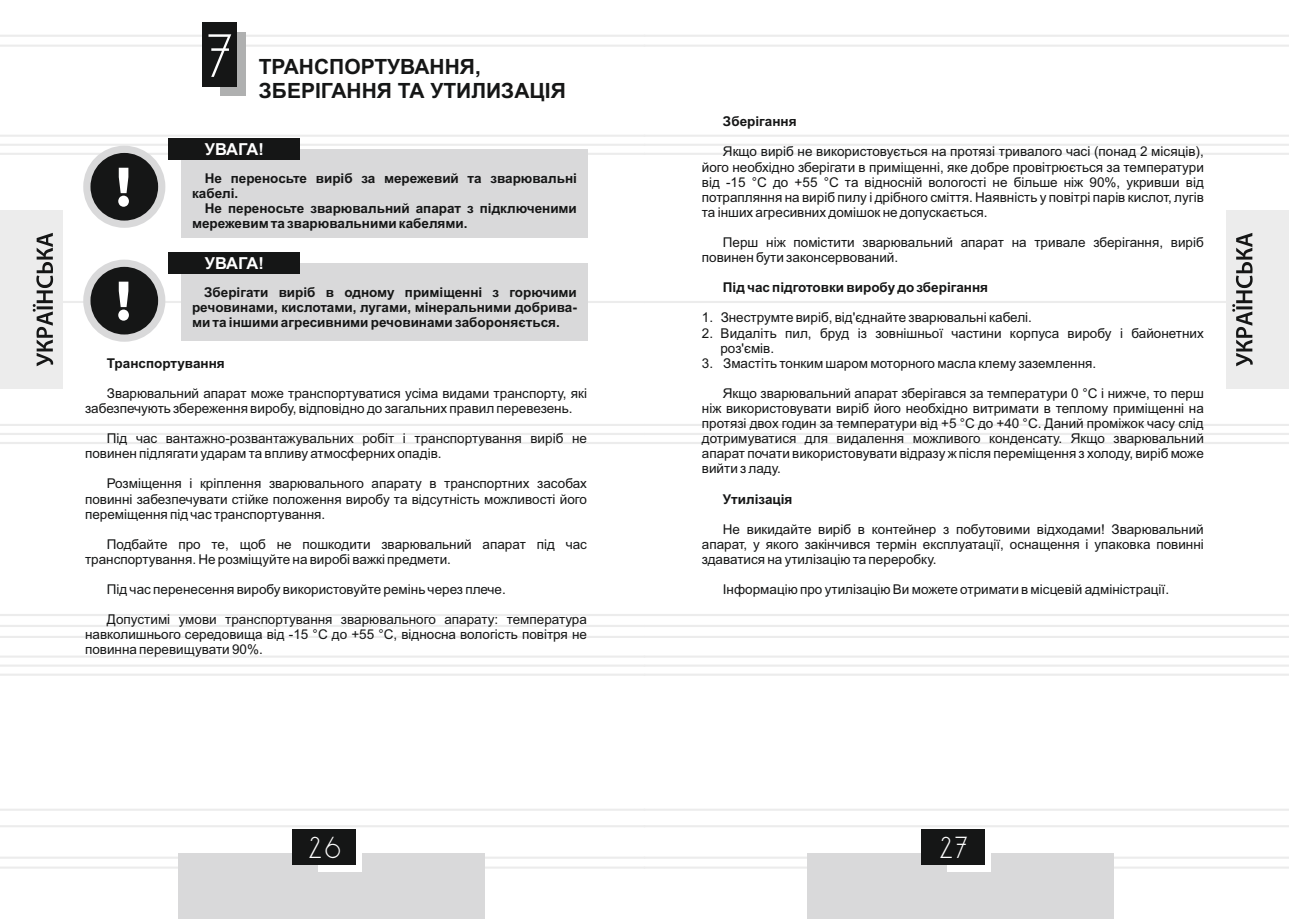
<style>
.page{position:relative;width:1289px;height:919px;background:#fff}
.page>*{position:absolute;margin:0;border:0;box-sizing:border-box;transform-origin:0 0}
.t1{font:52.5px "DS Standart Cyr";color:#fff}
.t2{font:26.25px "DS Standart Cyr";color:#fff}
.t3{font:700 21px/23.4px "Arial";color:#151616}
.t4{font:700 16.5px "Arial";letter-spacing:-.025em;color:#fff}
.t5{font:13.5px/15.1px "Arial";color:#151616;text-align:justify}
.t6{font:700 13.5px/15.1px "Arial";color:#151616}
</style>
<div class="page">
<hr style="left:644px;top:135px;width:644px;height:2px;background:#ececec">
<hr style="left:644px;top:153px;width:644px;height:2px;background:#ececec">
<hr style="left:644px;top:424px;width:644px;height:2px;background:#ececec">
<hr style="left:644px;top:442px;width:644px;height:2px;background:#ececec">
<hr style="left:644px;top:614px;width:644px;height:2px;background:#ececec">
<hr style="left:644px;top:635px;width:644px;height:3px;background:#ececec">
<hr style="left:644px;top:655px;width:644px;height:2px;background:#ececec">
<hr style="left:644px;top:673px;width:644px;height:2px;background:#ececec">
<hr style="left:644px;top:856px;width:644px;height:2px;background:#ececec">
<hr style="left:644px;top:866px;width:644px;height:2px;background:#ececec">
<hr style="left:644px;top:35px;width:644px;height:2px;background:#ececec">
<hr style="left:644px;top:45px;width:644px;height:2px;background:#ececec">
<hr style="left:644px;top:808px;width:644px;height:2px;background:#ececec">
<hr style="left:644px;top:825px;width:644px;height:2px;background:#ececec">
<hr style="left:644px;top:301px;width:644px;height:2px;background:#ececec">
<hr style="left:0;top:135px;width:644px;height:2px;background:#ececec">
<svg style="left:0;top:143px;width:1288px;height:4px"></svg>
<hr style="left:0;top:153px;width:644px;height:2px;background:#ececec">
<hr style="left:0;top:424px;width:644px;height:2px;background:#ececec">
<hr style="left:0;top:433px;width:1288px;height:2px;background:#ececec">
<hr style="left:0;top:442px;width:644px;height:2px;background:#ececec">
<hr style="left:0;top:614px;width:644px;height:2px;background:#ececec">
<hr style="left:0;top:625px;width:1288px;height:2px;background:#ececec">
<hr style="left:0;top:635px;width:644px;height:3px;background:#ececec">
<hr style="left:0;top:655px;width:644px;height:2px;background:#ececec">
<hr style="left:0;top:664px;width:1288px;height:3px;background:#f1f1f1">
<hr style="left:0;top:673px;width:644px;height:2px;background:#ececec">
<hr style="left:0;top:856px;width:644px;height:2px;background:#ececec">
<hr style="left:0;top:866px;width:644px;height:2px;background:#ececec">
<hr style="left:0;top:35px;width:644px;height:2px;background:#ececec">
<hr style="left:0;top:45px;width:644px;height:2px;background:#ececec">
<hr style="left:0;top:808px;width:644px;height:2px;background:#ececec">
<hr style="left:0;top:825px;width:644px;height:2px;background:#ececec">
<hr style="left:0;top:301px;width:644px;height:2px;background:#ececec">
<div style="left:0;top:210px;width:62px;height:179px;background:#ececec"></div>
<svg style="left:33px;top:233px;width:20px;height:133px"></svg>
<div style="left:1226px;top:210px;width:62px;height:179px;background:#ececec"></div>
<svg style="left:1232px;top:233px;width:20px;height:133px"></svg>
<div style="left:178px;top:853px;width:307px;height:65px;background:#d9d9da"></div>
<div style="left:318px;top:832px;width:44px;height:39px;background:#fff"></div>
<div style="left:292px;top:829px;width:64px;height:36px;background:#151616"></div>
<div style="left:807px;top:853px;width:306px;height:65px;background:#d9d9da"></div>
<div style="left:946px;top:832px;width:44px;height:39px;background:#fff"></div>
<div style="left:920px;top:829px;width:64px;height:36px;background:#151616"></div>
<div style="left:220px;top:33px;width:25px;height:63px;background:#afb0b0"></div>
<div style="left:202px;top:22px;width:35px;height:65px;background:#151616"></div>
<div style="left:83px;top:146px;width:82px;height:82px;border:14px solid #d9d9da;border-radius:50%"></div>
<div style="left:90px;top:153px;width:68px;height:67px;background:#151616;border-radius:50%"></div>
<svg style="left:118px;top:168px;width:11px;height:39px"></svg>
<div style="left:181px;top:149px;width:406px;height:89px;background:#d9d9da"></div>
<div style="left:168px;top:138px;width:131px;height:22px;background:#151616"></div>
<div style="left:83px;top:259px;width:82px;height:83px;border:14px solid #d9d9da;border-radius:50%"></div>
<div style="left:90px;top:267px;width:68px;height:67px;background:#151616;border-radius:50%"></div>
<svg style="left:118px;top:281px;width:11px;height:39px"></svg>
<div style="left:181px;top:263px;width:406px;height:78px;background:#d9d9da"></div>
<div style="left:168px;top:252px;width:131px;height:21px;background:#151616"></div>
<h1 class="t1" style="left:207px;top:34px;width:26px">7</h1>
<h3 class="t3" style="left:259px;top:57px;width:309px">ТРАНСПОРТУВАННЯ,<br>ЗБЕРІГАННЯ ТА УТИЛИЗАЦІЯ</h3>
<p class="t4" style="left:205px;top:143px;width:60px">УВАГА!</p>
<p class="t6" style="left:192px;top:172px;width:386px;text-indent:13px">Не переносьте виріб за мережевий та зварювальні кабелі.</p>
<p class="t6" style="left:192px;top:202px;width:386px;text-indent:13px">Не переносьте зварювальний апарат з підключеними мережевим та зварювальними кабелями.</p>
<p class="t4" style="left:205px;top:257px;width:60px">УВАГА!</p>
<p class="t6" style="left:192px;top:286px;width:386px;text-align:justify;text-indent:12px">Зберігати виріб в одному приміщенні з горючими речовинами, кислотами, лугами, мінеральними добрива&shy;ми та іншими агресивними речовинами забороняється.</p>
<p class="t6" style="left:107px;top:356px;width:119px">Транспортування</p>
<p class="t5" style="left:85px;top:387px;width:503px;text-indent:22px">Зварювальний апарат може транспортуватися усіма видами транспорту, які забезпечують збереження виробу, відповідно до загальних правил перевезень.</p>
<p class="t5" style="left:85px;top:432px;width:503px;text-indent:22px">Під час вантажно-розвантажувальних робіт і транспортування виріб не повинен підлягати ударам та впливу атмосферних опадів.</p>
<p class="t5" style="left:85px;top:477px;width:503px;text-indent:22px">Розміщення і кріплення зварювального апарату в транспортних засобах повинні забезпечувати стійке положення виробу та відсутність можливості його переміщення під час транспортування.</p>
<p class="t5" style="left:85px;top:537px;width:503px;text-indent:22px">Подбайте про те, щоб не пошкодити зварювальний апарат під час транспортування. Не розміщуйте на виробі важкі предмети.</p>
<p class="t5" style="left:107px;top:583px;width:400px">Під час перенесення виробу використовуйте ремінь через плече.</p>
<p class="t5" style="left:85px;top:613px;width:503px;text-indent:22px">Допустимі умови транспортування зварювального апарату: температура навколишнього середовища від -15 °С до +55 °С, відносна вологість повітря не повинна перевищувати 90%.</p>
<p class="t6" style="left:723px;top:115px;width:75px">Зберігання</p>
<p class="t5" style="left:702px;top:145px;width:503px;text-indent:21px">Якщо виріб не використовується на протязі тривалого часі (понад 2 місяців), його необхідно зберігати в приміщенні, яке добре провітрюється за температури від -15 °С до +55 °С та відносній вологості не більше ніж 90%, укривши від потрапляння на виріб пилу і дрібного сміття. Наявність у повітрі парів кислот, лугів та інших агресивних домішок не допускається.</p>
<p class="t5" style="left:702px;top:236px;width:503px;text-indent:21px">Перш ніж помістити зварювальний апарат на тривале зберігання, виріб повинен бути законсервований.</p>
<p class="t6" style="left:723px;top:281px;width:267px">Під час підготовки виробу до зберігання</p>
<p class="t5" style="left:702px;top:311px;width:331px">1. Знеструмте виріб, від'єднайте зварювальні кабелі.</p>
<p class="t5" style="left:720px;top:326px;width:485px;text-indent:-19px">2. Видаліть пил, бруд із зовнішньої частини корпуса виробу і байонетних роз'ємів.</p>
<p class="t5" style="left:702px;top:356px;width:396px">3. Змастіть тонким шаром моторного масла клему заземлення.</p>
<p class="t5" style="left:702px;top:387px;width:503px;text-indent:21px">Якщо зварювальний апарат зберігався за температури 0 °С і нижче, то перш ніж використовувати виріб його необхідно витримати в теплому приміщенні на протязі двох годин за температури від +5 °С до +40 °С. Даний проміжок часу слід дотримуватися для видалення можливого конденсату. Якщо зварювальний апарат почати використовувати відразу ж після переміщення з холоду, виріб може вийти з ладу.</p>
<p class="t6" style="left:723px;top:492px;width:71px">Утилізація</p>
<p class="t5" style="left:702px;top:522px;width:503px;text-indent:21px">Не викидайте виріб в контейнер з побутовими відходами! Зварювальний апарат, у якого закінчився термін експлуатації, оснащення і упаковка повинні здаватися на утилізацію та переробку.</p>
<p class="t5" style="left:723px;top:583px;width:448px">Інформацію про утилізацію Ви можете отримати в місцевій адміністрації.</p>
<h2 class="t2" style="left:309px;top:836px;width:33px">26</h2>
<h2 class="t2" style="left:939px;top:836px;width:29px">27</h2>
</div>
